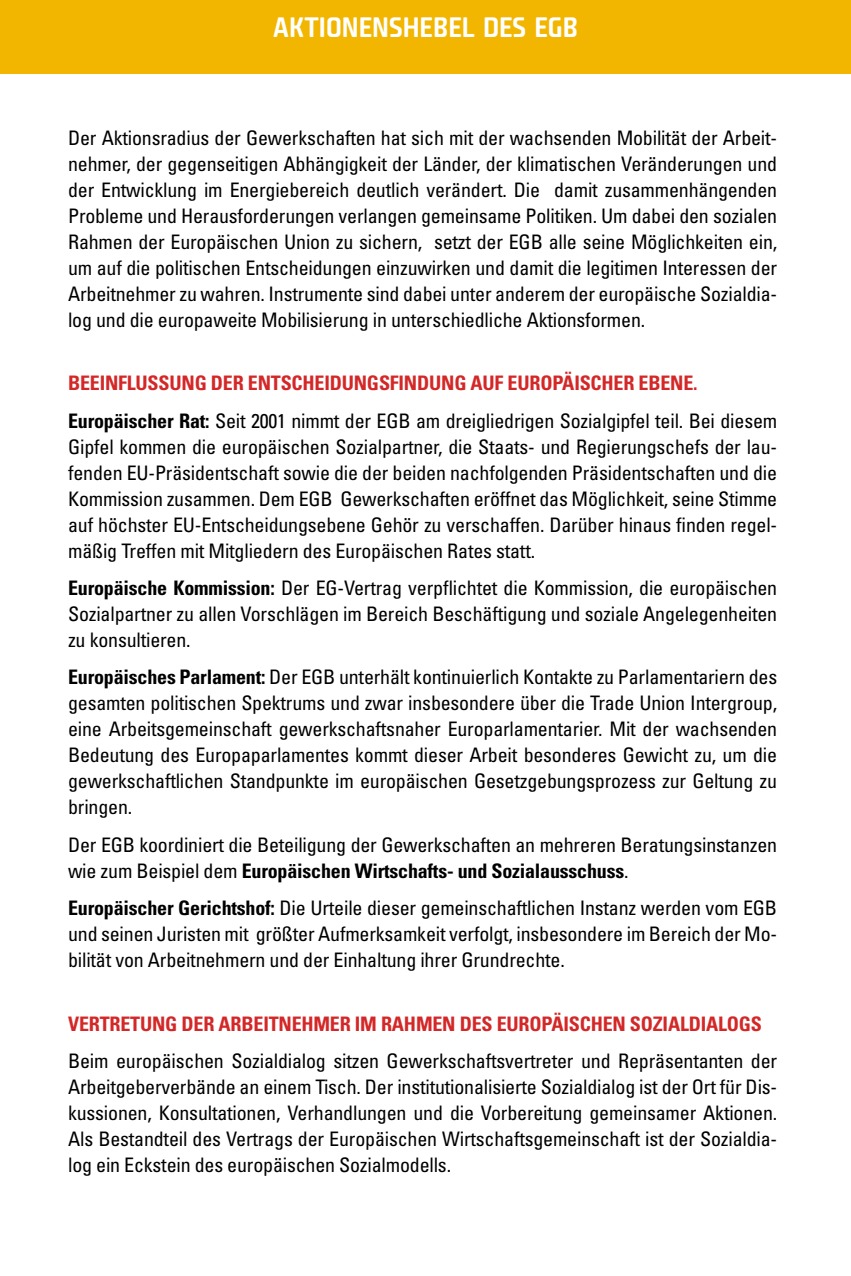
<style>
.page{position:relative;width:851px;height:1276px;background:#fff}
.page>*{position:absolute;margin:0;border:0;box-sizing:border-box;transform-origin:0 0}
.t1{font:27.2px "Fishmonger MS";color:#fff}
.t2{font:condensed 20px/26px "Univers LT Std";letter-spacing:-.01em;color:#000;text-align:justify}
.t3{font:700 condensed 20px "Univers LT Std";letter-spacing:-.01em;color:#d42727}
.s1{font-weight:700;color:#d42727}
.s2{font-weight:700}
</style>
<div class="page">
<div style="left:0;top:0;width:850px;height:74px;background:#f2b600"></div>
<h1 class="t1" style="left:273px;top:9px;width:307px">AKTIONENSHEBEL DES EGB</h1>
<p class="t2" style="left:68px;top:124px;width:710px">Der Aktionsradius der Gewerkschaften hat sich mit der wachsenden Mobilität der Arbeit&shy;nehmer, der gegenseitigen Abhängigkeit der Länder, der klimatischen Veränderungen und der Entwicklung im Energiebereich deutlich verändert. Die damit zusammenhängenden Probleme und Herausforderungen verlangen gemeinsame Politiken. Um dabei den sozialen Rahmen der Europäischen Union zu sichern, setzt der EGB alle seine Möglichkeiten ein, um auf die politischen Entscheidungen einzuwirken und damit die legitimen I nteressen der Arbeitnehmer zu wahren. Instrumente sind dabei unter anderem der europäische Sozialdia&shy;log und die europaweite Mobilisierung in unterschiedliche Aktionsformen.</p>
<p class="t2" style="left:68px;top:364px;width:710px;line-height:37.4px"><span class="s1">Beeinflussung der Entscheidungsfindung auf europäischer Ebene.<br></span><span class="s2">Europäischer Rat:</span> Seit 2001 nimmt der EGB am dreigliedrigen Sozialgipfel teil. Bei diesem</p>
<p class="t2" style="left:68px;top:433px;width:710px">Gipfel kommen die europäischen Sozialpartner, die Staats- und Regierungschefs der lau&shy;fenden EU-Präsidentschaft sowie die der beiden nachfolgenden Präsidentschaften und die Kommission zusammen. Dem EGB Gewerkschaften eröffnet das Möglichkeit, seine Stimme auf höchster EU-Entscheidungsebene Gehör zu verschaffen. Darüber hinaus finden regel&shy;mäßig Treffen mit M itgliedern des Europäischen Rates statt.</p>
<p class="t2" style="left:68px;top:575px;width:710px"><span class="s2">Europäische Kommission:</span> Der EG-Vertrag verpflichtet die Kommission, die europäischen Sozialpartner zu allen Vorschlägen im Bereich Beschäftigung und soziale Angelegenheiten zu konsultieren.</p>
<p class="t2" style="left:68px;top:664px;width:710px"><span class="s2">Europäisches Parlament:</span> Der EGB unterhält kontinuierlich Kontakte zu Parlamentariern des gesamten politischen Spektrums und zwar insbesondere über die Trade Union I ntergroup, eine Arbeitsgemeinschaft gewerkschaftsnaher Europarlamentarier. Mit der wachsenden Bedeutung des Europaparlamentes kommt dieser Arbeit besonderes Gewicht zu, um die gewerkschaftlichen Standpunkte im europäischen Gesetzgebungsprozess zur Geltung zu bringen.</p>
<p class="t2" style="left:68px;top:831px;width:710px">Der EGB koordiniert die Beteiligung der Gewerkschaften an mehreren Beratungsinstanzen wie zum B eispiel dem <span class="s2">Europäischen Wirtschafts- und Sozialausschuss</span>.</p>
<p class="t2" style="left:68px;top:895px;width:710px;text-align:left"><span class="s2">Europäischer Gerichtshof:</span> Die U rteile dieser gemeinschaftlichen I nstanz werden vom EGB und seinen Juristen mit größter Aufmerksamkeit verfolgt, insbesondere im Bereich der Mo&shy;bilität von Arbeitnehmern und der Einhaltung ihrer Grundrechte.</p>
<p class="t3" style="left:68px;top:1011px;width:695px">Vertretung der Arbeitnehmer im Rahmen des europäischen Sozialdialogs</p>
<p class="t2" style="left:68px;top:1047px;width:710px">Beim europäischen Sozialdialog sitzen Gewerkschaftsvertreter und Repräsentanten der Arbeitgeberverbände an einem Tisch. Der institutionalisierte Sozialdialog ist der Ort für Dis&shy;kussionen, Konsultationen, Verhandlungen und die Vorbereitung gemeinsamer Aktionen.<br>Als Bestandteil des Vertrags der Europäischen Wirtschaftsgemeinschaft ist der Sozialdia&shy;log ein Eckstein des europäischen Sozialmodells.</p>
</div>
